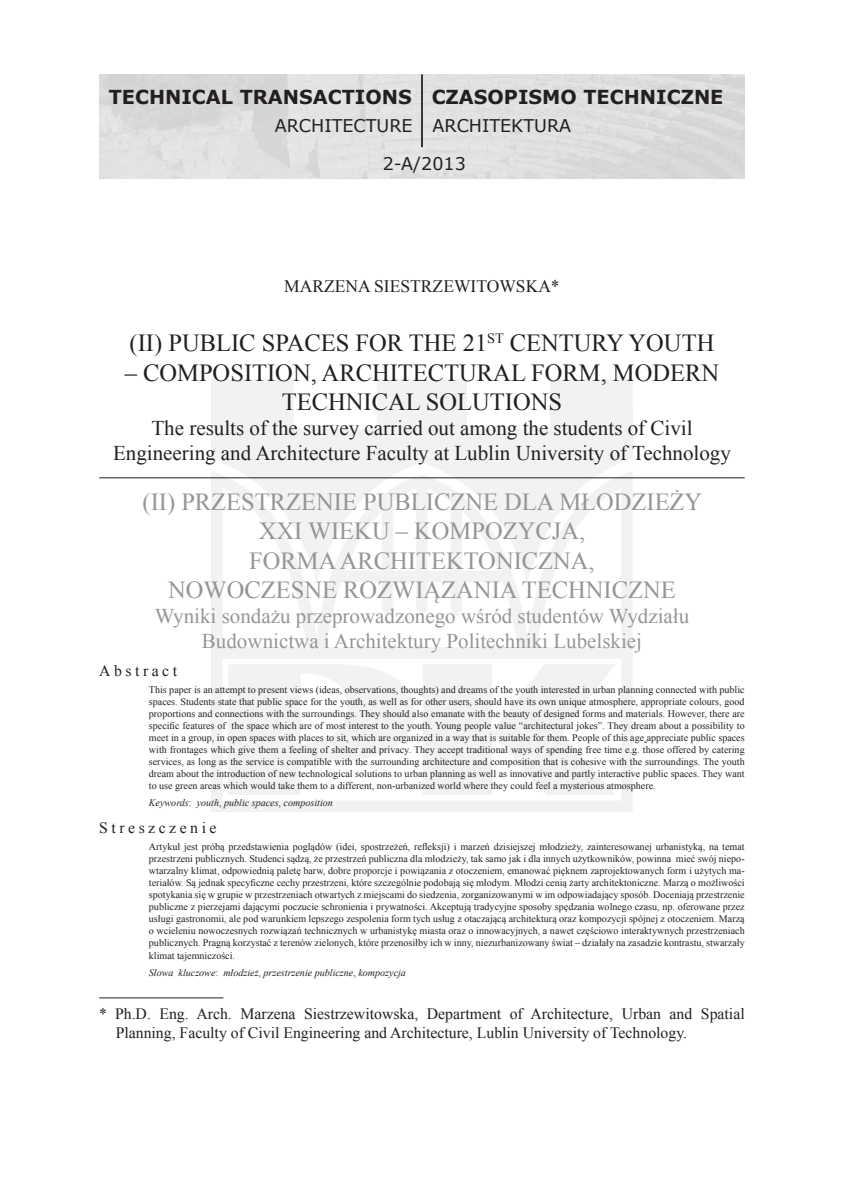
<style>
.page{position:relative;width:844px;height:1191px;background:#fff}
.page>*{position:absolute;margin:0;border:0;box-sizing:border-box;transform-origin:0 0}
.t1{font:24.5px/29.4px "Times New Roman";color:#939598;text-align:center}
.t2{font:24.5px/29.4px "Times New Roman";color:#231f20;text-align:center}
.t3{font:21px/25.2px "Times New Roman";color:#231f20;text-align:center}
.t4{font:21px/25.2px "Times New Roman";color:#939598;text-align:center}
.t5{font:700 19.25px "Verdana";color:#231f20}
.t6{font:17.5px/37.3px "Verdana";color:#231f20}
.t7{font:17.5px "Times New Roman";color:#231f20}
.t8{font:15.75px/18.9px "Times New Roman";color:#231f20}
.t9{font:15.75px "Times New Roman";letter-spacing:.22em;color:#231f20}
.t10{font:10.15px/12.1px "Times New Roman";color:#231f20;text-align:justify}
.t11{font:italic 10.15px "Times New Roman";color:#231f20}
.s1{font-style:normal}
</style>
<div class="page">
<svg style="left:211px;top:379px;width:421px;height:433px;fill:#f1f2f1"></svg>
<hr style="left:99px;top:997px;width:124px;height:1px;background:#231f20">
<hr style="left:99px;top:477px;width:645px;height:1px;background:#231f20">
<img style="left:99px;top:74px;width:645px;height:105px">
<hr style="left:421px;top:74px;width:2px;height:73px;background:#231f20">
<h3 class="t5" style="left:109px;top:83px;width:304px">TECHNICAL TRANSACTIONS</h3>
<h3 class="t6" style="left:382px;top:107px;width:85px;text-indent:-108px">ARCHITECTURE<br>2-A/2013</h3>
<h3 class="t5" style="left:431px;top:83px;width:293px">CZASOPISMO TECHNICZNE</h3>
<h3 class="t6" style="left:432px;top:107px;width:140px">ARCHITEKTURA</h3>
<h3 class="t7" style="left:284px;top:274px;width:277px">MARZENA SIESTRZEWITOWSKA*</h3>
<h1 class="t2" style="left:125px;top:328px;width:595px">(II) PUBLIC SPACES FOR THE 21<sup>ST</sup> CENTURY YOUTH ‒ COMPOSITION, ARCHITECTURAL FORM, MODERN<br>TECHNICAL SOLUTIONS</h1>
<h2 class="t3" style="left:113px;top:415px;width:619px">The results of the survey carried out among the students of Civil<br>Engineering and Architecture Faculty at Lublin University of Technology</h2>
<h1 class="t1" style="left:142px;top:486px;width:561px">(II) PRZESTRZENIE PUBLICZNE DLA MŁODZIEŻY<br>XXI WIEKU ‒ KOMPOZYCJA,<br>FORMA ARCHITEKTONICZNA,<br>NOWOCZESNE ROZWIĄZANIA TECHNICZNE</h1>
<h2 class="t4" style="left:155px;top:603px;width:536px">Wyniki sondażu przeprowadzonego wśród studentów Wydziału<br>Budownictwa i Architektury Politechniki Lubelskiej</h2>
<h3 class="t9" style="left:99px;top:660px;width:79px">Abstract</h3>
<p class="t10" style="left:149px;top:683px;width:597px">This paper is an attempt to present views (ideas, observations, thoughts) and dreams of the youth interested in urban planning connected with public spaces. Students state that public space for the youth, as well as for other users, should have its own unique atmosphere, appropriate colours, good proportions and connections with the surroundings. They should also emanate with the beauty of designed forms and materials. However, there are specific features of the space which are of most interest to the youth. Young people value “architectural jokes”. They dream about a possibility to meet in a group, in open spaces with places to sit, which are organized in a way that is suitable for them. People of this age appreciate public spaces with frontages which give them a feeling of shelter and privacy. They accept traditional ways of spending free time e.g. those offered by catering services, as long as the service is compatible with the surrounding architecture and composition that is cohesive with the surroundings. The youth dream about the introduction of new technological solutions to urban planning as well as innovative and partly interactive public spaces. They want to use green areas which would take them to a different, non-urbanized world where they could feel a mysterious atmosphere.</p>
<p class="t11" style="left:149px;top:796px;width:185px">Keywords<span class="s1">:</span> youth<span class="s1">,</span> public spaces<span class="s1">,</span> composition</p>
<h3 class="t9" style="left:99px;top:817px;width:119px">Streszczenie</h3>
<p class="t10" style="left:149px;top:840px;width:597px">Artykuł jest próbą przedstawienia poglądów (idei, spostrzeżeń, refleksji) i marzeń dzisiejszej młodzieży, zainteresowanej urbanistyką, na temat przestrzeni publicznych. Studenci sądzą, że przestrzeń publiczna dla młodzieży, tak samo jak i dla innych użytkowników, powinna mieć swój niepo&shy;wtarzalny klimat, odpowiednią paletę barw, dobre proporcje i powiązania z otoczeniem, emanować pięknem zaprojektowanych form i użytych ma&shy;teriałów. Są jednak specyficzne cechy przestrzeni, które szczególnie podobają się młodym. Młodzi cenią żarty architektoniczne. Marzą o możliwości spotykania się w grupie w przestrzeniach otwartych z miejscami do siedzenia, zorganizowanymi w im odpowiadający sposób. Doceniają przestrzenie publiczne z pierzejami dającymi poczucie schronienia i prywatności. Akceptują tradycyjne sposoby spędzania wolnego czasu, np. oferowane przez usługi gastronomii, ale pod warunkiem lepszego zespolenia form tych usług z otaczającą architekturą oraz kompozycji spójnej z otoczeniem. Marzą o wcieleniu nowoczesnych rozwiązań technicznych w urbanistykę miasta oraz o innowacyjnych, a nawet częściowo interaktywnych przestrzeniach publicznych. Pragną korzystać z terenów zielonych, które przenosiłby ich w inny, niezurbanizowany świat – działały na zasadzie kontrastu, stwarzały klimat tajemniczości.</p>
<p class="t11" style="left:149px;top:965px;width:258px">Słowa kluczowe<span class="s1">:</span> młodzież<span class="s1">,</span> przestrzenie publiczne<span class="s1">,</span> kompozycja</p>
<h3 class="t8" style="left:116px;top:1004px;width:630px;text-indent:-16px">* Ph.D. Eng. Arch. Marzena Siestrzewitowska, Department of Architecture, Urban and Spatial<br>Planning, Faculty of Civil Engineering and Architecture, Lublin University of Technology.</h3>
</div>
